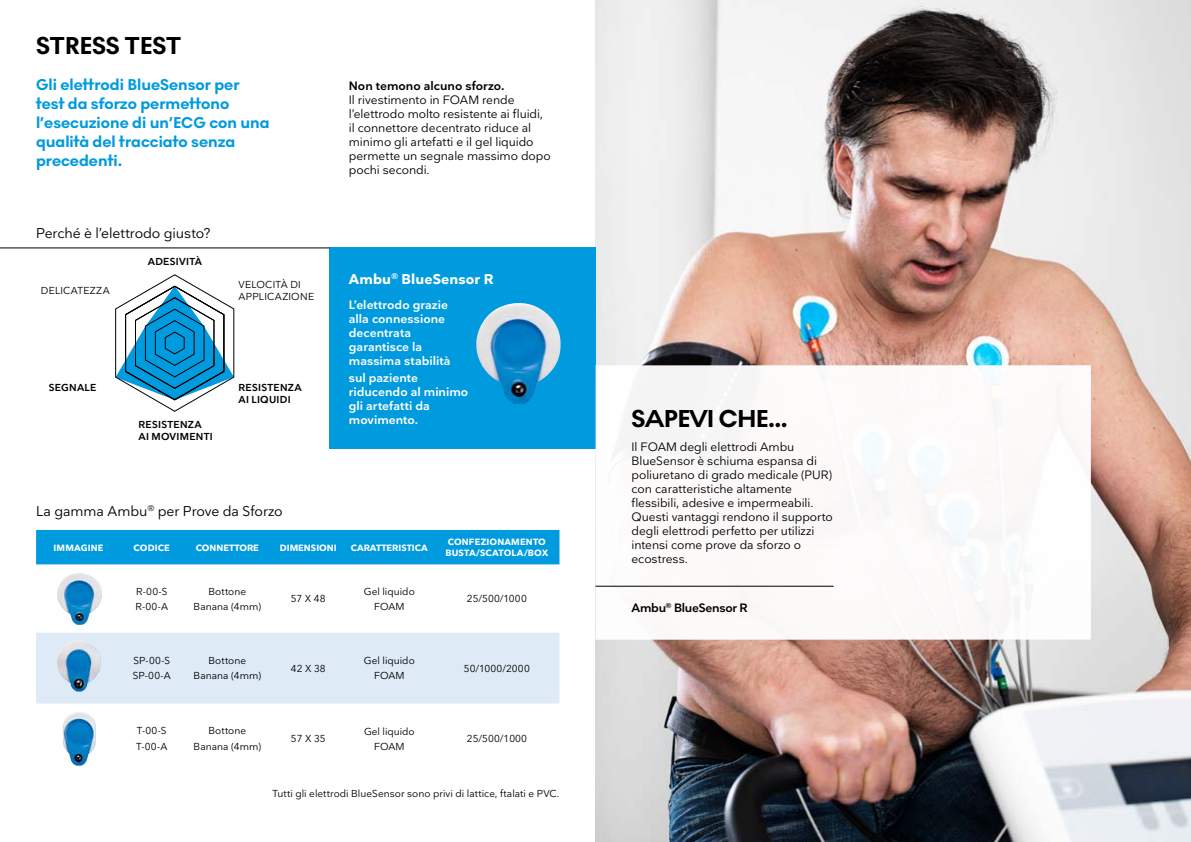
<style>
.page{position:relative;width:1191px;height:842px;background:#fff}
.page>*{position:absolute;margin:0;border:0;box-sizing:border-box;transform-origin:0 0}
.t1{font:700 25px "Noir No 1";letter-spacing:-.025em;color:#000}
.t2{font:700 25px "Noir No 1";letter-spacing:-.005em;color:#000}
.t3{font:700 16px/19px "Noir No 1";color:#009ade}
.t4{font:14px "Nationale";letter-spacing:-.005em;color:#000}
.t5{font:700 14px "Nationale";letter-spacing:.005em;color:#fff}
.t6{font:12px/14px "Nationale";letter-spacing:-.005em;color:#000}
.t7{font:600 12px/14px "Nationale";color:#fff}
.t8{font:600 12px "Nationale";color:#000}
.t9{font:600 12px "Nationale";letter-spacing:-.025em;color:#000}
.t10{font:10px/15.1px "Nationale";letter-spacing:.005em;color:#000;text-align:center}
.t11{font:600 10px/12px "Nationale";letter-spacing:.025em;color:#000}
.t12{font:10px/12px "Nationale";letter-spacing:.025em;color:#000}
.t13{font:10px "Nationale";letter-spacing:.03em;color:#000}
.t14{font:700 9px/11px "Nationale";color:#fff}
</style>
<div class="page">
<img style="left:595px;top:0;width:596px;height:842px">
<div style="left:36px;top:530px;width:523px;height:35px;background:#009ade"></div>
<svg style="left:36px;top:632px;width:523px;height:72px"></svg>
<div style="left:36px;top:633px;width:523px;height:70px;background:#deebf7"></div>
<img style="left:54px;top:640px;width:50px;height:52px">
<img style="left:57px;top:573px;width:45px;height:52px">
<img style="left:62px;top:712px;width:34px;height:54px">
<div style="left:329px;top:247px;width:266px;height:202px;background:#009ade"></div>
<hr style="left:0;top:247px;width:329px;height:1px;background:#000">
<svg style="left:115px;top:275px;width:119px;height:136px"></svg>
<img style="left:476px;top:303px;width:85px;height:101px">
<div style="left:595px;top:365px;width:495px;height:275px;background:#fff"></div>
<hr style="left:595px;top:586px;width:238px;height:1px;background:#000">
<h1 class="t2" style="left:36px;top:27px;width:147px">STRESS TEST</h1>
<h2 class="t3" style="left:36px;top:74px;width:235px">Gli elettrodi BlueSensor per test da sforzo permettono l’esecuzione di un’ECG con una qualità del tracciato senza precedenti.</h2>
<p class="t4" style="left:36px;top:224px;width:176px">Perché è l’elettrodo giusto?</p>
<p class="t13" style="left:41px;top:284px;width:70px">DELICATEZZA</p>
<p class="t11" style="left:148px;top:255px;width:56px">ADESIVITÀ</p>
<p class="t12" style="left:238px;top:278px;width:77px">VELOCITÀ DI<br>APPLICAZIONE</p>
<p class="t11" style="left:49px;top:381px;width:49px">SEGNALE</p>
<p class="t11" style="left:138px;top:418px;width:76px">RESISTENZA<br>AI MOVIMENTI</p>
<p class="t11" style="left:238px;top:381px;width:65px">RESISTENZA<br>AI LIQUIDI</p>
<p class="t8" style="left:349px;top:78px;width:157px">Non temono alcuno sforzo.</p>
<p class="t6" style="left:349px;top:92px;width:203px">Il rivestimento in FOAM rende l’elettrodo molto resistente ai fluidi, il connettore decentrato riduce al minimo gli artefatti e il gel liquido permette un segnale massimo dopo pochi secondi.</p>
<p class="t5" style="left:349px;top:270px;width:146px">Ambu<sup>®</sup> BlueSensor R</p>
<p class="t7" style="left:349px;top:298px;width:103px">L’elettrodo grazie alla connessione decentrata garantisce la massima stabilità</p>
<p class="t7" style="left:349px;top:370px;width:121px">sul paziente riducendo al minimo gli artefatti da movimento.</p>
<p class="t4" style="left:36px;top:502px;width:248px">La gamma Ambu<sup>®</sup> per Prove da Sforzo</p>
<p class="t14" style="left:54px;top:542px;width:51px">IMMAGINE</p>
<p class="t14" style="left:134px;top:542px;width:38px">CODICE</p>
<p class="t14" style="left:196px;top:542px;width:65px">CONNETTORE</p>
<p class="t14" style="left:280px;top:542px;width:58px">DIMENSIONI</p>
<p class="t14" style="left:351px;top:542px;width:78px">CARATTERISTICA</p>
<p class="t14" style="left:445px;top:536px;width:104px">CONFEZIONAMENTO<br>BUSTA/SCATOLA/BOX</p>
<p class="t10" style="left:135px;top:584px;width:34px;text-align:left">R-00-S<br>R-00-A</p>
<p class="t10" style="left:194px;top:584px;width:69px">Bottone<br>Banana (4mm)</p>
<p class="t10" style="left:291px;top:591px;width:36px">57 X 48</p>
<p class="t10" style="left:364px;top:584px;width:52px">Gel liquido<br>FOAM</p>
<p class="t10" style="left:467px;top:591px;width:61px">25/500/1000</p>
<p class="t10" style="left:133px;top:653px;width:40px;text-align:left">SP-00-S<br>SP-00-A</p>
<p class="t10" style="left:194px;top:653px;width:69px">Bottone<br>Banana (4mm)</p>
<p class="t10" style="left:291px;top:661px;width:36px">42 X 38</p>
<p class="t10" style="left:364px;top:653px;width:52px">Gel liquido<br>FOAM</p>
<p class="t12" style="left:464px;top:662px;width:67px">50/1000/2000</p>
<p class="t10" style="left:136px;top:723px;width:33px;text-align:left">T-00-S<br>T-00-A</p>
<p class="t10" style="left:194px;top:723px;width:69px">Bottone<br>Banana (4mm)</p>
<p class="t10" style="left:291px;top:731px;width:36px">57 X 35</p>
<p class="t10" style="left:364px;top:723px;width:52px">Gel liquido<br>FOAM</p>
<p class="t10" style="left:467px;top:731px;width:62px">25/500/1000</p>
<p class="t10" style="left:273px;top:785px;width:288px">Tutti gli elettrodi BlueSensor sono privi di lattice, ftalati e PVC.</p>
<h1 class="t1" style="left:631px;top:400px;width:158px">SAPEVI CHE...</h1>
<p class="t6" style="left:631px;top:440px;width:203px">Il FOAM degli elettrodi Ambu<br>BlueSensor è schiuma espansa di poliuretano di grado medicale (PUR) con caratteristiche altamente flessibili, adesive e impermeabili.<br>Questi vantaggi rendono il supporto degli elettrodi perfetto per utilizzi intensi come prove da sforzo o ecostress.</p>
<p class="t9" style="left:631px;top:600px;width:117px">Ambu<sup>®</sup> BlueSensor R</p>
</div>
